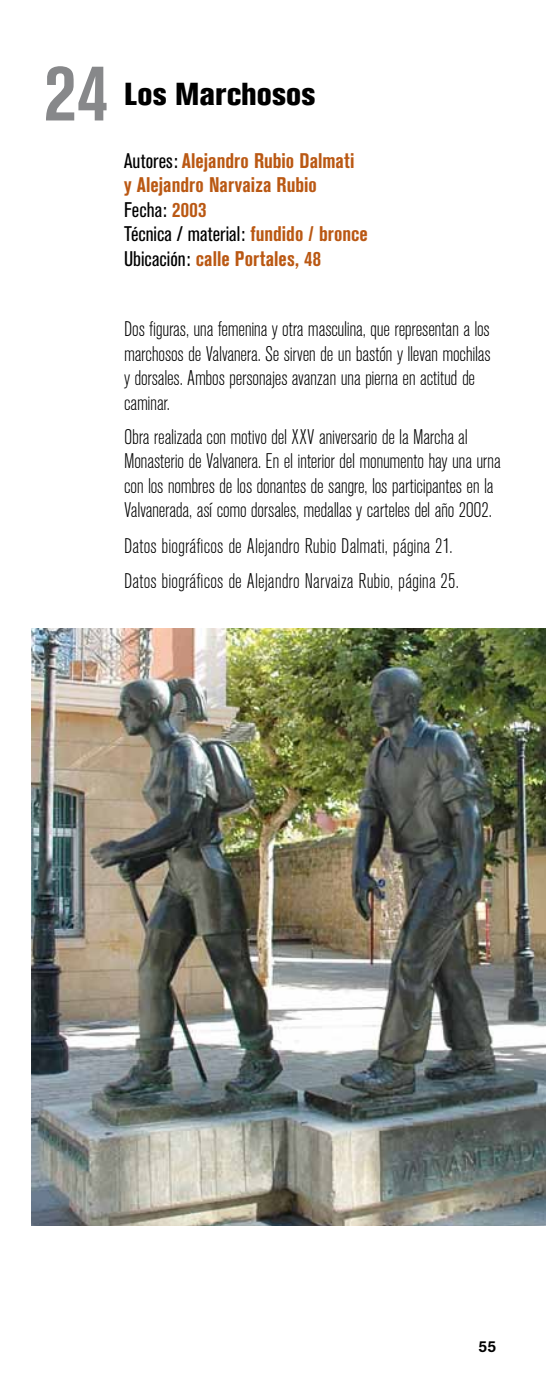
<style>
.page{position:relative;width:546px;height:1389px;background:#fff}
.page>*{position:absolute;margin:0;border:0;box-sizing:border-box;transform-origin:0 0}
.t1{font:700 condensed 80.5px "Akzidenz Grotesk BE";color:#87888a}
.t2{font:800 condensed 31.5px "Akzidenz Grotesk BE";letter-spacing:.005em;color:#000}
.t3{font:300 condensed 21px/24.5px "Akzidenz Grotesk BE";letter-spacing:-.005em;color:#000}
.t4{font:700 condensed 21px/24.5px "Akzidenz Grotesk BE";color:#ba5813}
.t5{font:500 15.75px "Akzidenz Grotesk BE";color:#000}
.s1{font-weight:400;color:#000}
</style>
<div class="page">
<img style="left:31px;top:629px;width:515px;height:597px">
<h1 class="t1" style="left:44px;top:46px;width:66px">24</h1>
<h2 class="t2" style="left:124px;top:75px;width:193px">Los Marchosos</h2>
<p class="t4" style="left:124px;top:149px;width:245px"><span class="s1">Autores:</span> Alejandro Rubio Dalmati<br>y Alejandro Narvaiza Rubio<br><span class="s1">Fecha:</span> 2003<br><span class="s1">Técnica / material:</span> fundido / bronce<br><span class="s1">Ubicación:</span> calle Portales, 48</p>
<p class="t3" style="left:124px;top:317px;width:368px">Dos figuras, una femenina y otra masculina, que representan a los marchosos de Valvanera. Se sirven de un bastón y llevan mochilas y dorsales. Ambos personajes avanzan una pierna en actitud de caminar.</p>
<p class="t3" style="left:124px;top:425px;width:378px">Obra realizada con motivo del XXV aniversario de la Marcha al Monasterio de Valvanera. En el interior del monumento hay una urna con los nombres de los donantes de sangre, los participantes en la Valvanerada, así como dorsales, medallas y carteles del año 2002.</p>
<p class="t3" style="left:124px;top:528px;width:336px;line-height:35.2px">Datos biográficos de Alejandro Rubio Dalmati, página 21.<br>Datos biográficos de Alejandro Narvaiza Rubio, página 25.</p>
<p class="t5" style="left:478px;top:1337px;width:20px">55</p>
</div>
